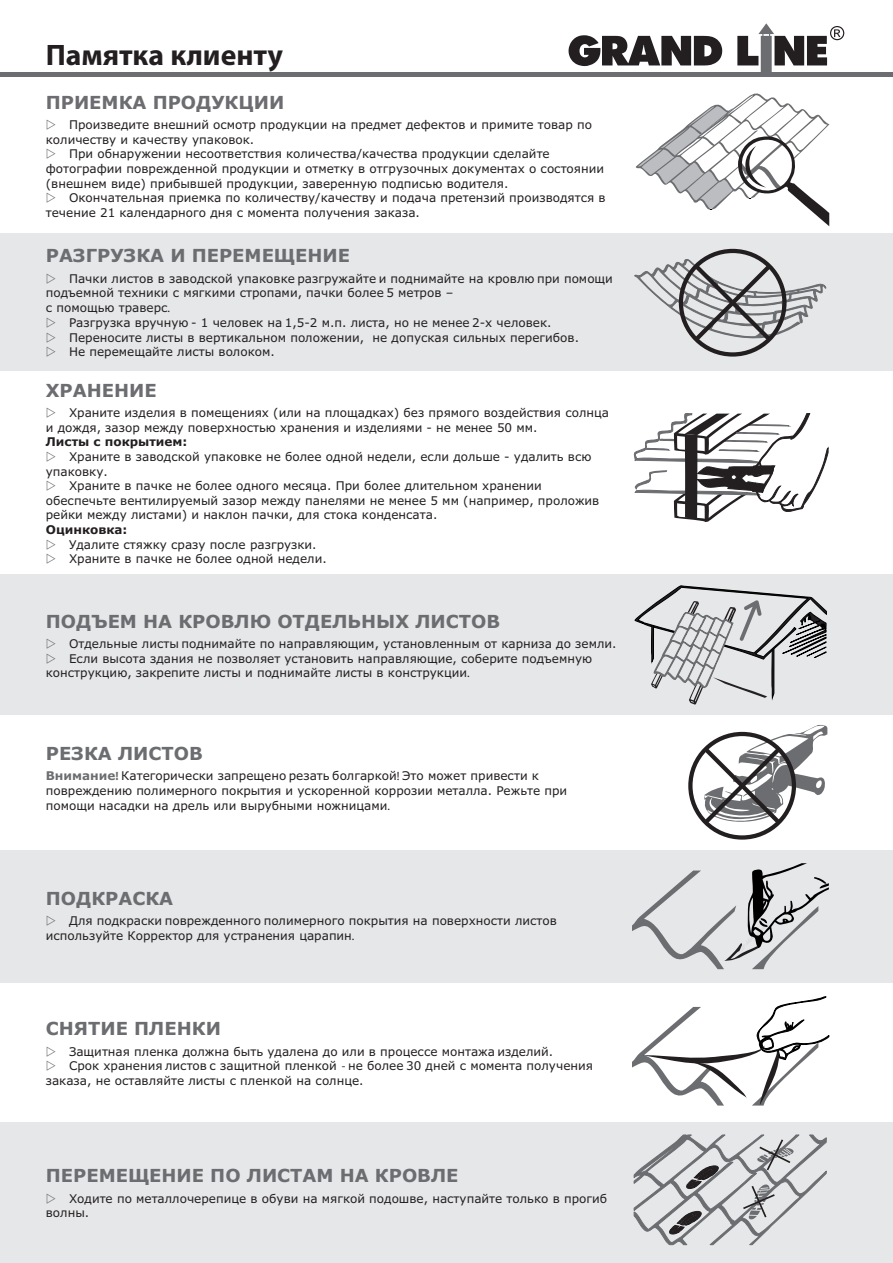
<style>
.page{position:relative;width:893px;height:1263px;background:#fff}
.page>*{position:absolute;margin:0;border:0;box-sizing:border-box;transform-origin:0 0}
.t1{font:700 29.7px "Myriad Pro";color:#231f20}
.t2{font:700 18px "Verdana";color:#6c6d70}
.t3{font:12px/14.5px "Verdana";color:#231f20}
.t4{font:700 12px "Verdana";color:#231f20}
.s1{font-family:"Myriad Pro"}
.s2{font-weight:700;color:#6c6d70}
.s3{font-family:"Myriad Pro";font-weight:700;color:#6c6d70}
</style>
<div class="page">
<div style="left:0;top:233px;width:893px;height:138px;background:#e6e7e9"></div>
<div style="left:0;top:574px;width:893px;height:140px;background:#e6e7e9"></div>
<div style="left:0;top:850px;width:893px;height:133px;background:#e6e7e9"></div>
<div style="left:0;top:1122px;width:893px;height:141px;background:#e6e7e9"></div>
<div style="left:0;top:72px;width:893px;height:5px;background:#6c6d70"></div>
<svg style="left:569px;top:23px;width:275px;height:49px"></svg>
<svg style="left:632px;top:863px;width:197px;height:106px"></svg>
<svg style="left:636px;top:93px;width:193px;height:133px"></svg>
<svg style="left:632px;top:996px;width:198px;height:109px"></svg>
<svg style="left:634px;top:1134px;width:193px;height:111px"></svg>
<div style="left:688px;top:732px;width:108px;height:108px;border:4px solid #231f20;border-radius:50%"></div>
<svg style="left:699px;top:725px;width:129px;height:104px"></svg>
<svg style="left:633px;top:413px;width:196px;height:109px"></svg>
<svg style="left:634px;top:585px;width:193px;height:120px"></svg>
<div style="left:679px;top:249px;width:108px;height:108px;border:4px solid #231f20;border-radius:50%"></div>
<svg style="left:634px;top:259px;width:192px;height:87px"></svg>
<h1 class="t1" style="left:46px;top:43px;width:239px">Памятка клиенту</h1>
<h2 class="t2" style="left:46px;top:95px;width:240px">ПРИЕМКА ПРОДУКЦИИ</h2>
<p class="t3" style="left:69px;top:119px;width:524px">Произведите внешний осмотр продукции на предмет дефектов и примите товар по</p>
<p class="t3" style="left:46px;top:133px;width:210px">количеству и качеству упаковок.</p>
<p class="t3" style="left:69px;top:148px;width:482px">При обнаружении несоответствия количества/качества продукции сделайте</p>
<p class="t3" style="left:46px;top:162px;width:560px">фотографии поврежденной продукции и отметку в отгрузочных документах о состоянии</p>
<p class="t3" style="left:46px;top:177px;width:464px">(внешнем виде) прибывшей продукции, заверенную подписью водителя.</p>
<p class="t3" style="left:69px;top:192px;width:538px">Окончательная приемка по количеству/качеству и подача претензий производятся в</p>
<p class="t3" style="left:46px;top:206px;width:376px">течение 21 календарного дня с момента получения заказа.</p>
<h2 class="t2" style="left:46px;top:249px;width:306px">РАЗГРУЗКА И ПЕРЕМЕЩЕНИЕ</h2>
<p class="t3" style="left:69px;top:272px;width:545px">Пачки листов в заводской упаковке разгружайте и поднимайте на кровлю при помощи</p>
<p class="t3" style="left:46px;top:287px;width:409px">подъемной техники с мягкими стропами, пачки более 5 метров –</p>
<p class="t3" style="left:46px;top:301px;width:126px">с помощью траверс<span class="s1">.</span></p>
<p class="t3" style="left:69px;top:316px;width:484px">Разгрузка вручную - 1 человек на 1,5-2 м.п. листа, но не менее 2-х человек.</p>
<p class="t3" style="left:69px;top:331px;width:511px">Переносите листы в вертикальном положении, не допуская сильных перегибов.</p>
<p class="t3" style="left:69px;top:346px;width:207px">Не перемещайте листы волоком.</p>
<h2 class="t2" style="left:46px;top:383px;width:112px">ХРАНЕНИЕ</h2>
<p class="t3" style="left:46px;top:407px;width:565px;text-indent:23px">Храните изделия в помещениях (или на площадках) без прямого воздействия солнца и дождя, зазор между поверхностью хранения и изделиями - не менее 50 мм.</p>
<p class="t4" style="left:46px;top:437px;width:143px">Листы с покрытием:</p>
<p class="t3" style="left:69px;top:450px;width:524px">Храните в заводской упаковке не более одной недели, если дольше - удалить всю</p>
<p class="t3" style="left:46px;top:465px;width:64px">упаковку.</p>
<p class="t3" style="left:69px;top:479px;width:474px">Храните в пачке не более одного месяца. При более длительном хранении</p>
<p class="t3" style="left:46px;top:494px;width:555px">обеспечьте вентилируемый зазор между панелями не менее 5 мм (например, проложив</p>
<p class="t3" style="left:46px;top:509px;width:393px">рейки между листами) и наклон пачки, для стока конденсата.</p>
<p class="t4" style="left:46px;top:525px;width:83px">Оцинковка:</p>
<p class="t3" style="left:69px;top:538px;width:259px">Удалите стяжку сразу после разгрузки.<br>Храните в пачке не более одной недели.</p>
<h2 class="t2" style="left:46px;top:614px;width:456px">ПОДЪЕМ НА КРОВЛЮ ОТДЕЛЬНЫХ ЛИСТОВ</h2>
<p class="t3" style="left:69px;top:637px;width:549px">Отдельные листы поднимайте по направляющим, установленным от карниза до земли.</p>
<p class="t3" style="left:69px;top:652px;width:525px">Если высота здания не позволяет установить направляющие, соберите подъемную</p>
<p class="t3" style="left:46px;top:667px;width:425px">конструкцию, закрепите листы и поднимайте листы в конструкции<span class="s1">.</span></p>
<h2 class="t2" style="left:46px;top:746px;width:158px">РЕЗКА ЛИСТОВ</h2>
<p class="t3" style="left:46px;top:769px;width:523px"><span class="s2">Внимание</span><span class="s3">!</span> Категорически запрещено резать болгаркой<span class="s1">!</span> Это может привести к повреждению полимерного покрытия и ускоренной коррозии металла. Режьте при помощи насадки на дрель или вырубными ножницами<span class="s1">.</span></p>
<h2 class="t2" style="left:46px;top:891px;width:129px">ПОДКРАСКА</h2>
<p class="t3" style="left:46px;top:915px;width:513px;text-indent:23px">Для подкраски поврежденного полимерного покрытия на поверхности листов используйте Корректор для устранения царапин<span class="s1">.</span></p>
<h2 class="t2" style="left:46px;top:1021px;width:177px">СНЯТИЕ ПЛЕНКИ</h2>
<p class="t3" style="left:69px;top:1045px;width:486px">Защитная пленка должна быть удалена до или в процессе монтажа изделий.</p>
<p class="t3" style="left:69px;top:1060px;width:525px">Срок хранения листов с защитной пленкой <span class="s1">-</span> не более 30 дней с момента получения</p>
<p class="t3" style="left:46px;top:1075px;width:319px">заказа, не оставляйте листы с пленкой на солнце.</p>
<h2 class="t2" style="left:46px;top:1168px;width:414px">ПЕРЕМЕЩЕНИЕ ПО ЛИСТАМ НА КРОВЛЕ</h2>
<p class="t3" style="left:46px;top:1192px;width:563px;text-indent:23px">Ходите по металлочерепице в обуви на мягкой подошве, наступайте только в прогиб волны.</p>
</div>
